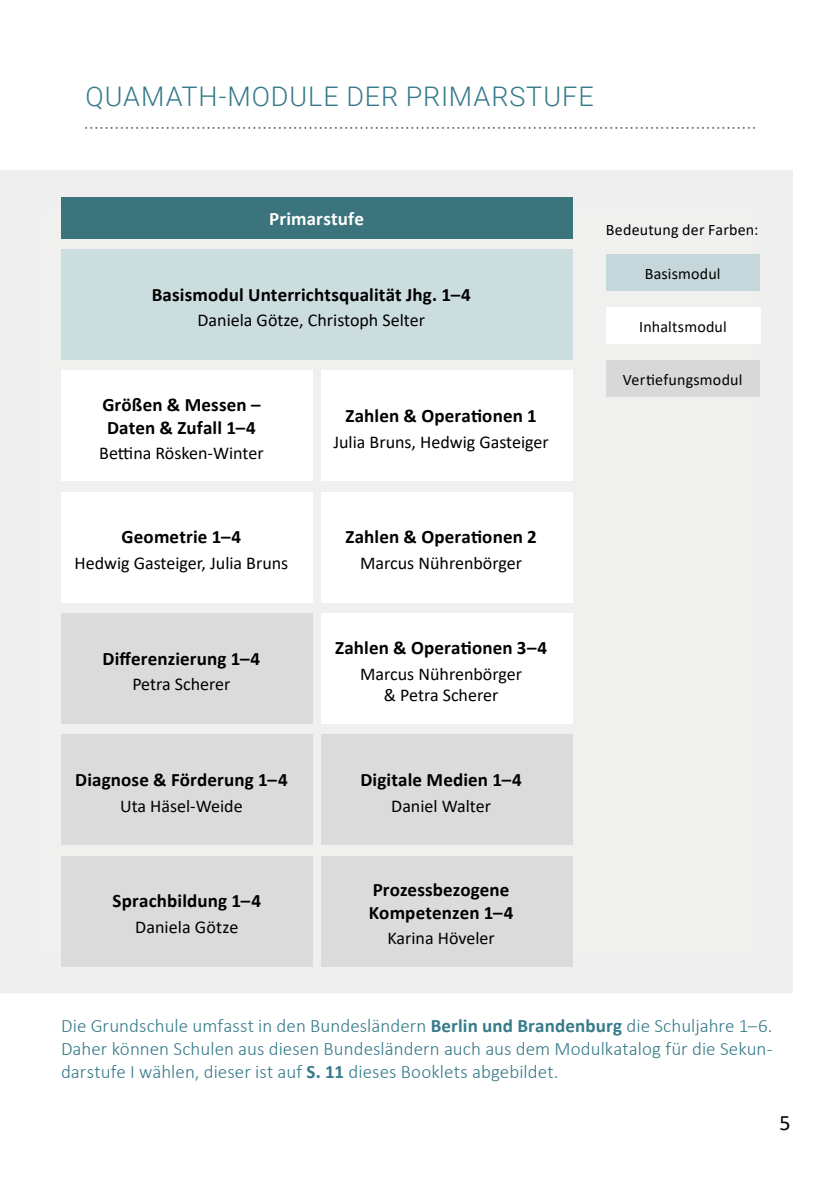
<style>
.page{position:relative;width:840px;height:1191px;background:#fff}
.page>*{position:absolute;margin:0;border:0;box-sizing:border-box;transform-origin:0 0}
.Roboto_12pt{font:300 27px "Roboto";letter-spacing:.035em;color:#367b8a}
.t1{font:22px "Calibri";color:#000}
.DZLM_Standart{font:700 19px/22.8px "Calibri";letter-spacing:.01em;color:#000}
.DZLM_Standart-2{font:300 19px/22.8px "Calibri";letter-spacing:.005em;color:#367b8a;text-align:justify}
.t2{font:700 19px "Calibri";letter-spacing:.005em;color:#fff}
.DZLM_Standart-3{font:18px/21.6px "Calibri";color:#000;text-align:center}
.Aufzählung{font:16px "Calibri";letter-spacing:.01em;color:#000}
.DZLM_Standart-4{font:16px "Calibri";letter-spacing:.015em;color:#000}
.s1{font-weight:700}
</style>
<div class="page">
<div style="left:20px;top:190px;width:752px;height:783px;background:#f0f0ef"></div>
<div style="left:0;top:170px;width:792px;height:823px;border:40px solid #eeefee"></div>
<div style="left:320px;top:370px;width:252px;height:111px;background:#fff"></div>
<div style="left:320px;top:491px;width:252px;height:111px;background:#fff"></div>
<div style="left:320px;top:613px;width:252px;height:111px;background:#fff"></div>
<div style="left:320px;top:734px;width:252px;height:111px;background:#dbdbdb"></div>
<div style="left:320px;top:855px;width:252px;height:111px;background:#dbdbdb"></div>
<div style="left:61px;top:249px;width:511px;height:111px;background:#ccdde0"></div>
<div style="left:61px;top:370px;width:251px;height:111px;background:#fff"></div>
<div style="left:61px;top:491px;width:251px;height:111px;background:#fff"></div>
<div style="left:61px;top:613px;width:251px;height:111px;background:#dbdbdb"></div>
<div style="left:61px;top:734px;width:251px;height:111px;background:#dbdbdb"></div>
<div style="left:61px;top:855px;width:251px;height:111px;background:#dbdbdb"></div>
<div style="left:61px;top:197px;width:511px;height:41px;background:#3b747d"></div>
<svg style="left:85px;top:127px;width:669px;height:2px"></svg>
<div style="left:605px;top:255px;width:154px;height:36px;background:#c6d7db"></div>
<div style="left:605px;top:308px;width:154px;height:36px;background:#fff"></div>
<div style="left:605px;top:360px;width:154px;height:36px;background:#d8d8d8"></div>
<p class="Roboto_12pt" style="left:86px;top:77px;width:509px">QUAMATH-MODULE DER PRIMARSTUFE</p>
<p class="t2" style="left:269px;top:205px;width:96px">Primarstufe</p>
<p class="DZLM_Standart" style="left:152px;top:283px;width:320px">Basismodul Unterrichtsqualität Jhg. 1–4</p>
<p class="DZLM_Standart-3" style="left:197px;top:309px;width:229px">Daniela Götze, Christoph Selter</p>
<p class="DZLM_Standart" style="left:102px;top:393px;width:159px">Größen &amp; Messen –<br>Daten &amp; Zufall 1–4</p>
<p class="DZLM_Standart-3" style="left:99px;top:442px;width:166px">Bettina Rösken-Winter</p>
<p class="DZLM_Standart" style="left:121px;top:525px;width:121px">Geometrie 1–4</p>
<p class="DZLM_Standart-3" style="left:74px;top:552px;width:215px">Hedwig Gasteiger, Julia Bruns</p>
<p class="DZLM_Standart" style="left:102px;top:647px;width:159px">Differenzierung 1–4</p>
<p class="DZLM_Standart-3" style="left:132px;top:673px;width:100px">Petra Scherer</p>
<p class="DZLM_Standart" style="left:75px;top:768px;width:214px">Diagnose &amp; Förderung 1–4</p>
<p class="DZLM_Standart-3" style="left:120px;top:794px;width:124px">Uta Häsel-Weide</p>
<p class="DZLM_Standart" style="left:112px;top:889px;width:150px">Sprachbildung 1–4</p>
<p class="DZLM_Standart-3" style="left:135px;top:915px;width:105px">Daniela Götze</p>
<p class="DZLM_Standart" style="left:345px;top:404px;width:193px">Zahlen &amp; Operationen 1</p>
<p class="DZLM_Standart-3" style="left:333px;top:430px;width:217px">Julia Bruns, Hedwig Gasteiger</p>
<p class="DZLM_Standart" style="left:345px;top:525px;width:193px">Zahlen &amp; Operationen 2</p>
<p class="DZLM_Standart-3" style="left:360px;top:552px;width:163px">Marcus Nührenbörger</p>
<p class="DZLM_Standart" style="left:335px;top:636px;width:213px">Zahlen &amp; Operationen 3–4</p>
<p class="DZLM_Standart-3" style="left:360px;top:662px;width:163px">Marcus Nührenbörger &amp; Petra Scherer</p>
<p class="DZLM_Standart" style="left:360px;top:768px;width:163px">Digitale Medien 1–4</p>
<p class="DZLM_Standart-3" style="left:391px;top:794px;width:101px">Daniel Walter</p>
<p class="DZLM_Standart" style="left:369px;top:878px;width:146px">Prozessbezogene<br>Kompetenzen 1–4</p>
<p class="DZLM_Standart-3" style="left:387px;top:927px;width:109px">Karina Höveler</p>
<p class="DZLM_Standart-4" style="left:605px;top:218px;width:154px">Bedeutung der Farben:</p>
<p class="Aufzählung" style="left:644px;top:262px;width:77px">Basismodul</p>
<p class="Aufzählung" style="left:639px;top:315px;width:89px">Inhaltsmodul</p>
<p class="Aufzählung" style="left:622px;top:368px;width:121px">Vertiefungsmodul</p>
<p class="DZLM_Standart-2" style="left:61px;top:1014px;width:712px">Die Grundschule umfasst in den Bundesländern <span class="s1">Berlin und Brandenburg</span> die Schuljahre 1–6.<br>Daher können Schulen aus diesen Bundesländern auch aus dem Modulkatalog für die Sekun&shy;darstufe I wählen, dieser ist auf <span class="s1">S. 11</span> dieses Booklets abgebildet.</p>
<p class="t1" style="left:779px;top:1107px;width:13px">5</p>
</div>
